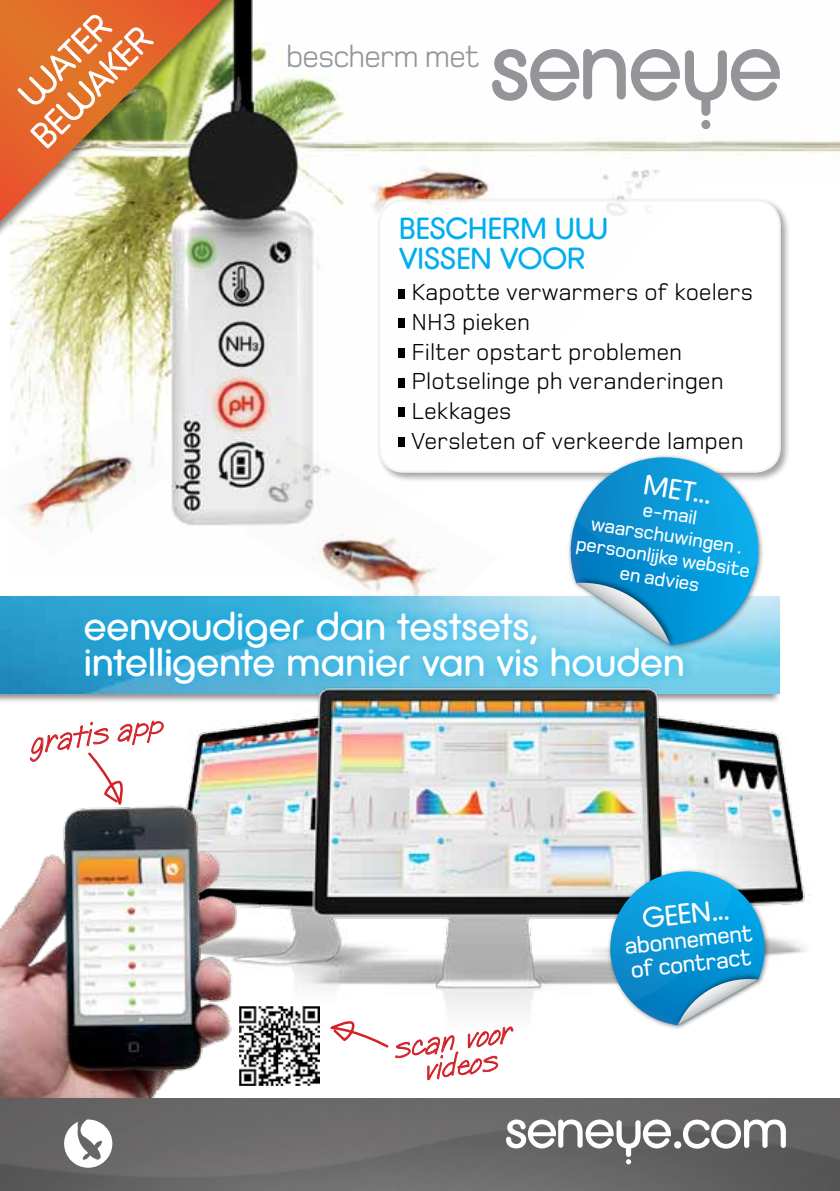
<style>
.page{position:relative;width:840px;height:1191px;background:#fff}
.page>*{position:absolute;margin:0;border:0;box-sizing:border-box;transform-origin:0 0}
.t1{font:42px "Post Note";color:#d2232a}
.t2{font:40px/36px "Defused";color:#fff}
.t3{font:36px/38px "Defused";color:#fff;text-align:center}
.t4{font:32px "Foundry Monoline";letter-spacing:-.04em;color:#939598}
.t5{font:30px/30px "Defused";letter-spacing:.005em;color:#00aeef}
.t6{font:28px "Defused";color:#fff}
.t7{font:24px/29.6px "Foundry Monoline";color:#000}
.t8{font:500 24px/24px "Foundry Monoline";color:#fff}
.t9{font:500 20px/22px "Foundry Monoline";color:#fff;text-align:center}
</style>
<div class="page">
<img style="left:10px;top:0;width:829px;height:526px">
<img style="left:10px;top:409px;width:159px;height:127px">
<div style="left:0;top:594px;width:781px;height:110px;background:#000;opacity:.45"></div>
<img style="left:0;top:597px;width:779px;height:96px">
<div style="left:73px;top:600px;width:621px;height:95px;background:#00aeef;opacity:.75"></div>
<img style="left:120px;top:686px;width:690px;height:346px">
<svg style="left:492px;top:49px;width:287px;height:67px"></svg>
<div style="left:701px;top:120px;width:9px;height:9px;background:#939598;border-radius:50%"></div>
<div style="left:375px;top:197px;width:415px;height:286px;background:#000;opacity:.45"></div>
<div style="left:379px;top:200px;width:400px;height:272px;background:#fff;border-radius:25px"></div>
<div style="left:378px;top:199px;width:402px;height:274px;border:2px solid #f1f1f2;border-radius:25px"></div>
<div style="left:398px;top:289px;width:7px;height:10px;background:#000"></div>
<div style="left:398px;top:319px;width:7px;height:9px;background:#000"></div>
<div style="left:398px;top:348px;width:7px;height:10px;background:#000"></div>
<div style="left:398px;top:378px;width:7px;height:9px;background:#000"></div>
<div style="left:398px;top:407px;width:7px;height:10px;background:#000"></div>
<svg style="left:247px;top:1004px;width:75px;height:82px"></svg>
<img style="left:247px;top:1006px;width:72px;height:79px">
<div style="left:0;top:0;width:249px;height:240px;background:#000;opacity:.45"></div>
<img style="left:0;top:0;width:222px;height:222px">
<div style="left:567px;top:454px;width:196px;height:196px;background:#000;opacity:.45"></div>
<svg style="left:564px;top:454px;width:199px;height:191px"></svg>
<div style="left:606px;top:868px;width:163px;height:162px;background:#000;opacity:.45"></div>
<div style="left:675px;top:972px;width:88px;height:55px;background:#000;opacity:.45"></div>
<svg style="left:600px;top:861px;width:174px;height:164px"></svg>
<img style="left:244px;top:437px;width:254px;height:194px">
<img style="left:0;top:784px;width:247px;height:314px">
<img style="left:0;top:1098px;width:839px;height:93px">
<svg style="left:505px;top:1119px;width:280px;height:45px"></svg>
<svg style="left:64px;top:1119px;width:48px;height:48px"></svg>
<svg style="left:29px;top:715px;width:135px;height:104px"></svg>
<svg style="left:329px;top:984px;width:184px;height:97px"></svg>
<h3 class="t3" style="left:-3px;top:101px;width:155px;rotate:-45deg">wat er bewaker</h3>
<h3 class="t4" style="left:285px;top:38px;width:195px">bescherm met</h3>
<p class="t5" style="left:399px;top:213px;width:210px">bescherm uw vissen voor</p>
<p class="t7" style="left:411px;top:277px;width:343px">Kapotte verwarmers of koelers<br>NH3 pieken<br>Filter opstart problemen<br>Plotselinge ph veranderingen<br>Lekkages<br>Versleten of verkeerde lampen</p>
<p class="t6" style="left:646px;top:468px;width:70px;rotate:9deg">met...</p>
<p class="t9" style="left:584px;top:489px;width:178px;rotate:9deg">e-mail waarschuwingen . persoonlijke website en advies</p>
<h2 class="t2" style="left:84px;top:607px;width:602px">eenvoudiger dan testsets, intelligente manier van vis houden</h2>
<h1 class="t1" style="left:26px;top:724px;width:135px;rotate:-8deg">gratis app</h1>
<h1 class="t1" style="left:389px;top:1029px;width:121px;rotate:-8deg">scan voor</h1>
<h1 class="t1" style="left:419px;top:1051px;width:76px;rotate:-8deg">videos</h1>
<p class="t6" style="left:640px;top:902px;width:89px;rotate:-6deg">g een...</p>
<p class="t8" style="left:623px;top:934px;width:130px;rotate:-6deg">abonnement of contract</p>
</div>
